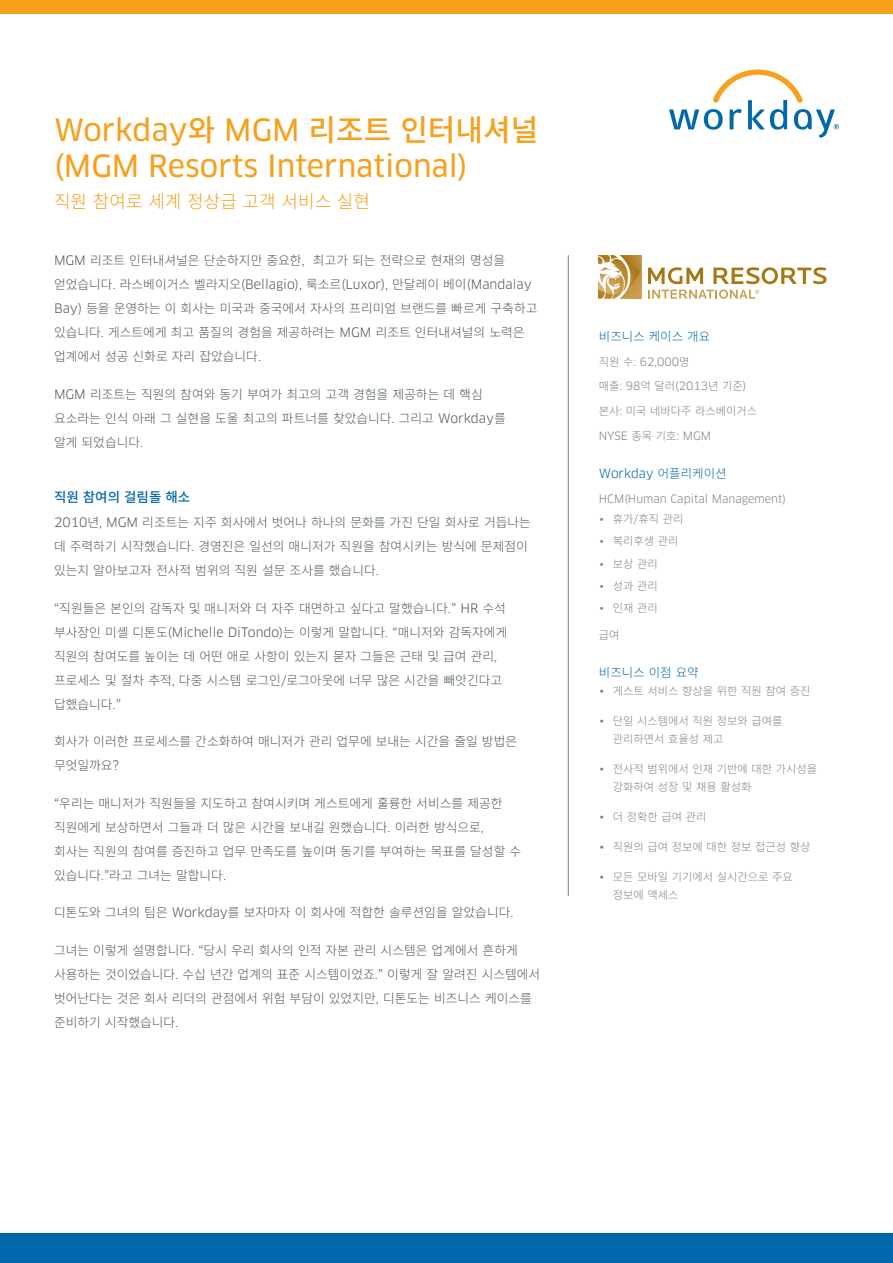
<style>
.page{position:relative;width:893px;height:1263px;background:#fff}
.page>*{position:absolute;margin:0;border:0;box-sizing:border-box;transform-origin:0 0}
._1__Title{font:30px/36px "Clan OT News";color:#f6a01b}
.Blue_Heading_before{font:300 18px "Noto Sans CJ Kkr";color:#f6a01b}
.Blue_Headings{font:500 13.5px "Noto Sans CJ Kkr";color:#0067aa}
.Body_Copy{font:300 12.75px/24px "Noto Sans CJ Kkr";color:#4b5a52}
.Body_Copy_Last_Parag{font:300 12.75px/24px "Noto Sans CJ Kkr";color:#4b5a52}
.Side_Bar_Headings{font:300 12.45px "Noto Sans CJ Kkr";color:#0067aa}
.Side_Bar_Headings-2{font:12.45px "Clan OT";color:#0067aa}
.Side_Bar_Body_Bull{font:300 11.25px/18px "Noto Sans CJ Kkr";color:#7e8083}
.Sidebar_Body{font:11.25px "Clan OT";color:#7e8083}
.Side_Bar_Single_Bu{font:300 11.25px "Noto Sans CJ Kkr";color:#7e8083}
.Sidebar_Body-2{font:300 11.25px "Noto Sans CJ Kkr";color:#7e8083}
.s1{font-family:"Noto Sans CJ Kkr";font-weight:500}
.s2{font-family:"Clan OT";font-weight:400}
.s3{font-family:"Noto Sans CJ Kkr";font-weight:300}
.s4{font-family:"Clan OT";font-weight:400;font-size:12px}
</style>
<div class="page">
<svg style="left:669px;top:69px;width:170px;height:69px"></svg>
<div style="left:0;top:1233px;width:893px;height:30px;background:#0067aa"></div>
<div style="left:0;top:0;width:893px;height:13px;background:#f6a01b"></div>
<hr style="left:568px;top:255px;width:1px;height:641px;background:#7e8083">
<svg style="left:598px;top:255px;width:43px;height:44px"></svg>
<svg style="left:648px;top:267px;width:178px;height:32px"></svg>
<p class="_1__Title" style="left:54px;top:112px;width:486px">Workday<span class="s1">와</span> MGM <span class="s1">리조트 인터내셔널 </span>(MGM Resorts International)</p>
<p class="Blue_Heading_before" style="left:54px;top:191px;width:318px">직원 참여로 세계 정상급 고객 서비스 실현</p>
<p class="Body_Copy" style="left:54px;top:249px;width:485px"><span class="s2">MGM</span> 리조트 인터내셔널은 단순하지만 중요한<span class="s2">,</span> 최고가 되는 전략으로 현재의 명성을 얻었습니다<span class="s2">.</span> 라스베이거스 벨라지오<span class="s2">(Bellagio),</span> 룩소르<span class="s2">(Luxor),</span> 만달레이 베이<span class="s2">(Mandalay Bay)</span> 등을 운영하는 이 회사는 미국과 중국에서 자사의 프리미엄 브랜드를 빠르게 구축하고 있습니다<span class="s2">.</span> 게스트에게 최고 품질의 경험을 제공하려는 <span class="s2">MGM</span> 리조트 인터내셔널의 노력은 업계에서 성공 신화로 자리 잡았습니다<span class="s2">.</span></p>
<p class="Body_Copy_Last_Parag" style="left:54px;top:382px;width:453px"><span class="s2">MGM</span> 리조트는 직원의 참여와 동기 부여가 최고의 고객 경험을 제공하는 데 핵심 요소라는 인식 아래 그 실현을 도울 최고의 파트너를 찾았습니다<span class="s2">.</span> 그리고 <span class="s2">Workday</span>를 알게 되었습니다<span class="s2">.</span></p>
<p class="Blue_Headings" style="left:54px;top:490px;width:138px">직원 참여의 걸림돌 해소</p>
<p class="Body_Copy" style="left:54px;top:511px;width:478px"><span class="s2">2010</span>년<span class="s2">, MGM</span> 리조트는 지주 회사에서 벗어나 하나의 문화를 가진 단일 회사로 거듭나는 데 주력하기 시작했습니다<span class="s2">.</span> 경영진은 일선의 매니저가 직원을 참여시키는 방식에 문제점이 있는지 알아보고자 전사적 범위의 직원 설문 조사를 했습니다<span class="s2">.</span></p>
<p class="Body_Copy" style="left:54px;top:596px;width:455px">“직원들은 본인의 감독자 및 매니저와 더 자주 대면하고 싶다고 말했습니다<span class="s2">.</span>” <span class="s2">HR</span> 수석 부사장인 미셸 디톤도<span class="s2">(Michelle DiTondo)</span>는 이렇게 말합니다<span class="s2">.</span> “매니저와 감독자에게 직원의 참여도를 높이는 데 어떤 애로 사항이 있는지 묻자 그들은 근태 및 급여 관리<span class="s2">, </span>프로세스 및 절차 추적<span class="s2">,</span> 다중 시스템 로그인<span class="s2">/</span>로그아웃에 너무 많은 시간을 빼앗긴다고 답했습니다<span class="s2">.</span>”</p>
<p class="Body_Copy" style="left:54px;top:730px;width:465px">회사가 이러한 프로세스를 간소화하여 매니저가 관리 업무에 보내는 시간을 줄일 방법은 무엇일까요<span class="s2">?</span></p>
<p class="Body_Copy" style="left:54px;top:791px;width:469px">“우리는 매니저가 직원들을 지도하고 참여시키며 게스트에게 훌륭한 서비스를 제공한 직원에게 보상하면서 그들과 더 많은 시간을 보내길 원했습니다<span class="s2">.</span> 이러한 방식으로<span class="s2">, </span>회사는 직원의 참여를 증진하고 업무 만족도를 높이며 동기를 부여하는 목표를 달성할 수 있습니다<span class="s2">.</span>”라고 그녀는 말합니다<span class="s2">.</span></p>
<p class="Body_Copy" style="left:54px;top:901px;width:461px">디톤도와 그녀의 팀은 <span class="s2">Workday</span>를 보자마자 이 회사에 적합한 솔루션임을 알았습니다<span class="s2">.</span></p>
<p class="Body_Copy" style="left:54px;top:938px;width:488px">그녀는 이렇게 설명합니다<span class="s2">.</span> “당시 우리 회사의 인적 자본 관리 시스템은 업계에서 흔하게 사용하는 것이었습니다<span class="s2">.</span> 수십 년간 업계의 표준 시스템이었죠<span class="s2">.</span>” 이렇게 잘 알려진 시스템에서 벗어난다는 것은 회사 리더의 관점에서 위험 부담이 있었지만<span class="s2">,</span> 디톤도는 비즈니스 케이스를 준비하기 시작했습니다<span class="s2">.</span></p>
<p class="Side_Bar_Headings" style="left:599px;top:329px;width:113px">비즈니스 케이스 개요</p>
<p class="Sidebar_Body" style="left:599px;top:355px;width:92px"><span class="s3">직원 수</span>: 62,000<span class="s3">명</span></p>
<p class="Sidebar_Body" style="left:599px;top:379px;width:149px"><span class="s3">매출</span>: 98<span class="s3">억 달러</span>(2013<span class="s3">년 기준</span>)</p>
<p class="Sidebar_Body-2" style="left:599px;top:405px;width:160px">본사<span class="s2">:</span> 미국 네바다주 라스베이거스</p>
<p class="Sidebar_Body" style="left:599px;top:429px;width:114px">NYSE <span class="s3">종목 기호</span>: MGM</p>
<p class="Side_Bar_Headings-2" style="left:599px;top:466px;width:129px">Workday <span class="s3">어플리케이션</span></p>
<p class="Sidebar_Body" style="left:599px;top:492px;width:189px">HCM(Human Capital Management)</p>
<p class="Side_Bar_Single_Bu" style="left:599px;top:512px;width:86px"><span class="s2">•</span> 휴가<span class="s2">/</span>휴직 관리</p>
<p class="Side_Bar_Single_Bu" style="left:599px;top:535px;width:81px"><span class="s2">•</span> 복리후생 관리</p>
<p class="Side_Bar_Single_Bu" style="left:599px;top:557px;width:60px"><span class="s2">•</span> 보상 관리</p>
<p class="Side_Bar_Single_Bu" style="left:599px;top:579px;width:60px"><span class="s2">•</span> 성과 관리</p>
<p class="Side_Bar_Single_Bu" style="left:599px;top:602px;width:60px"><span class="s2">•</span> 인재 관리</p>
<p class="Sidebar_Body-2" style="left:599px;top:629px;width:22px">급여</p>
<p class="Side_Bar_Headings" style="left:599px;top:666px;width:101px">비즈니스 이점 요약</p>
<p class="Side_Bar_Body_Bull" style="left:599px;top:682px;width:213px"><span class="s4">•</span> 게스트 서비스 향상을 위한 직원 참여 증진</p>
<p class="Side_Bar_Body_Bull" style="left:613px;top:712px;width:171px;text-indent:-14px"><span class="s4">•</span> 단일 시스템에서 직원 정보와 급여를 관리하면서 효율성 제고</p>
<p class="Side_Bar_Body_Bull" style="left:613px;top:760px;width:206px;text-indent:-14px"><span class="s4">•</span> 전사적 범위에서 인재 기반에 대한 가시성을 강화하여 성장 및 채용 활성화</p>
<p class="Side_Bar_Body_Bull" style="left:599px;top:808px;width:109px"><span class="s4">•</span> 더 정확한 급여 관리</p>
<p class="Side_Bar_Body_Bull" style="left:599px;top:838px;width:213px"><span class="s4">•</span> 직원의 급여 정보에 대한 정보 접근성 향상</p>
<p class="Side_Bar_Body_Bull" style="left:613px;top:868px;width:182px;text-indent:-14px"><span class="s4">•</span> 모든 모바일 기기에서 실시간으로 주요 정보에 액세스</p>
</div>
